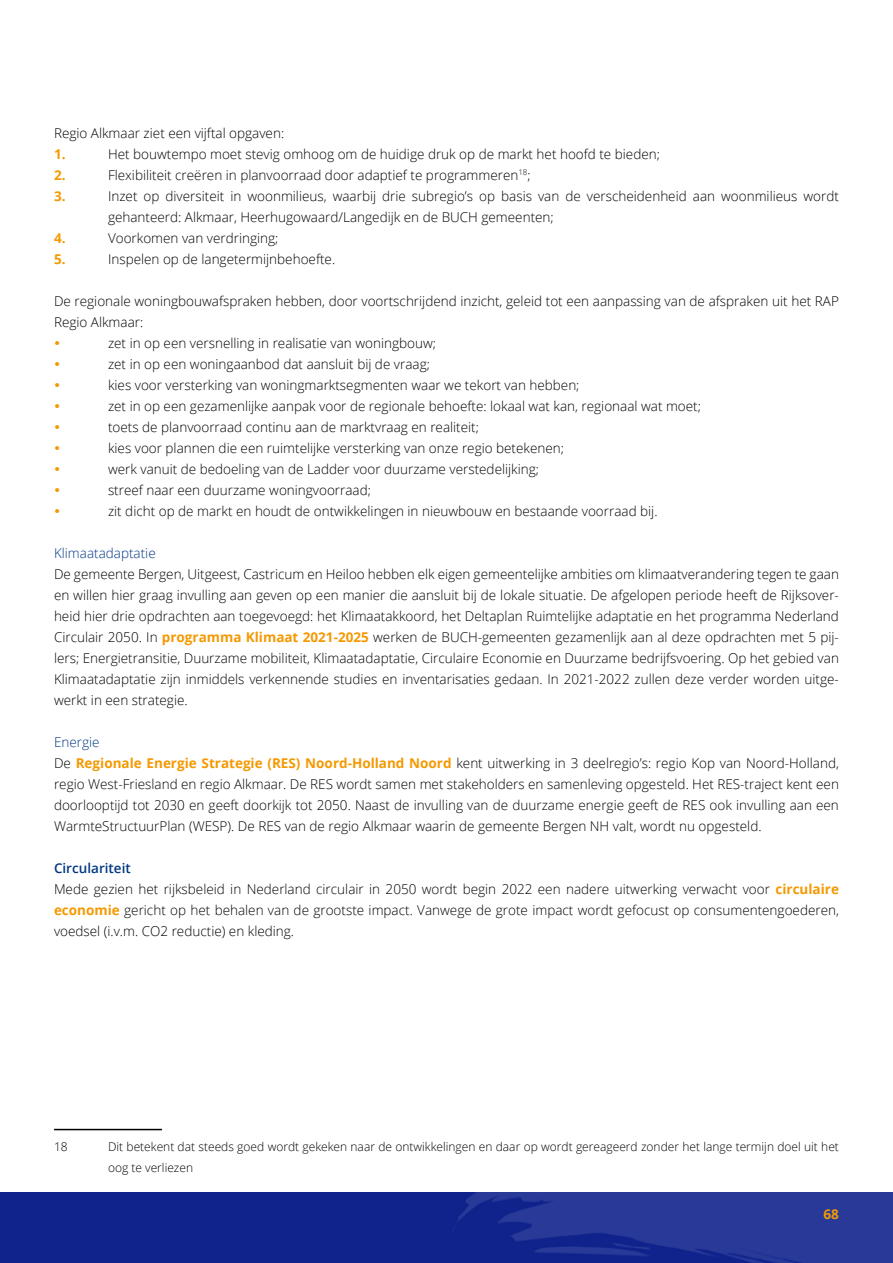
<style>
.page{position:relative;width:893px;height:1263px;background:#fff}
.page>*{position:absolute;margin:0;border:0;box-sizing:border-box;transform-origin:0 0}
.t1{font:300 13.5px/21px "Open Sans";color:#000}
.t2{font:300 13.5px "Open Sans";color:#003883}
.t3{font:700 13.5px "Open Sans";color:#f49902}
.t4{font:300 12px/21px "Open Sans";color:#000}
.s1{font-weight:700;color:#f49902}
.s2{color:#003883}
.s3{font-weight:600;color:#003883}
</style>
<div class="page">
<img style="left:0;top:1192px;width:893px;height:71px">
<hr style="left:54px;top:1129px;width:108px;height:1px;background:#000">
<p class="t1" style="left:54px;top:122px;width:232px">Regio Alkmaar ziet een vijftal opgaven:</p>
<p class="t3" style="left:54px;top:144px;width:13px">1.</p>
<p class="t1" style="left:108px;top:143px;width:553px">Het bouwtempo moet stevig omhoog om de huidige druk op de markt het hoofd te bieden;</p>
<p class="t3" style="left:54px;top:165px;width:13px">2.</p>
<p class="t1" style="left:108px;top:164px;width:424px">Flexibiliteit creëren in planvoorraad door adaptief te programmeren<sup>18</sup>;</p>
<p class="t3" style="left:54px;top:186px;width:13px">3.</p>
<p class="t1" style="left:108px;top:185px;width:732px">Inzet op diversiteit in woonmilieus, waarbij drie subregio’s op basis van de verscheidenheid aan woonmilieus wordt gehanteerd: Alkmaar, Heerhugowaard/Langedijk en de BUCH gemeenten;</p>
<p class="t3" style="left:54px;top:228px;width:13px">4.</p>
<p class="t1" style="left:108px;top:227px;width:172px">Voorkomen van verdringing;</p>
<p class="t3" style="left:54px;top:249px;width:13px">5.</p>
<p class="t1" style="left:108px;top:248px;width:229px">Inspelen op de langetermijnbehoefte.</p>
<p class="t1" style="left:54px;top:290px;width:786px">De regionale woningbouwafspraken hebben, door voortschrijdend inzicht, geleid tot een aanpassing van de afspraken uit het RAP</p>
<p class="t1" style="left:54px;top:311px;width:91px">Regio Alkmaar:</p>
<p class="t1" style="left:108px;top:332px;width:329px">zet in op een versnelling in realisatie van woningbouw;</p>
<p class="t1" style="left:108px;top:353px;width:323px">zet in op een woningaanbod dat aansluit bij de vraag;</p>
<p class="t1" style="left:108px;top:374px;width:473px">kies voor versterking van woningmarktsegmenten waar we tekort van hebben;</p>
<p class="t1" style="left:108px;top:395px;width:594px">zet in op een gezamenlijke aanpak voor de regionale behoefte: lokaal wat kan, regionaal wat moet;</p>
<p class="t1" style="left:108px;top:416px;width:372px">toets de planvoorraad continu aan de marktvraag en realiteit;</p>
<p class="t1" style="left:108px;top:437px;width:458px">kies voor plannen die een ruimtelijke versterking van onze regio betekenen;</p>
<p class="t1" style="left:108px;top:458px;width:433px">werk vanuit de bedoeling van de Ladder voor duurzame verstedelijking;</p>
<p class="t1" style="left:108px;top:479px;width:265px">streef naar een duurzame woningvoorraad;</p>
<p class="t1" style="left:108px;top:500px;width:551px">zit dicht op de markt en houdt de ontwikkelingen in nieuwbouw en bestaande voorraad bij.</p>
<p class="t2" style="left:54px;top:544px;width:103px">Klimaatadaptatie</p>
<p class="t1" style="left:54px;top:563px;width:786px;text-align:justify">De gemeente Bergen, Uitgeest, Castricum en Heiloo hebben elk eigen gemeentelijke ambities om klimaatverandering tegen te gaan en willen hier graag invulling aan geven op een manier die aansluit bij de lokale situatie. De afgelopen periode heeft de Rijksover&shy;heid hier drie opdrachten aan toegevoegd: het Klimaatakkoord, het Deltaplan Ruimtelijke adaptatie en het programma Nederland Circulair 2050. In <span class="s1">programma Klimaat 2021-2025</span> werken de BUCH-gemeenten gezamenlijk aan al deze opdrachten met 5 pij&shy;lers; Energietransitie, Duurzame mobiliteit, Klimaatadaptatie, Circulaire Economie en Duurzame bedrijfsvoering. Op het gebied van Klimaatadaptatie zijn inmiddels verkennende studies en inventarisaties gedaan. In 2021-2022 zullen deze verder worden uitge&shy;werkt in een strategie.</p>
<p class="t1" style="left:54px;top:731px;width:786px"><span class="s2">Energie<br></span>De <span class="s1">Regionale Energie Strategie (RES) Noord-Holland Noord</span> kent uitwerking in 3 deelregio’s: regio Kop van Noord-Holland, regio West-Friesland en regio Alkmaar. De RES wordt samen met stakeholders en samenleving opgesteld. Het RES-traject kent een doorlooptijd tot 2030 en geeft doorkijk tot 2050. Naast de invulling van de duurzame energie geeft de RES ook invulling aan een WarmteStructuurPlan (WESP). De RES van de regio Alkmaar waarin de gemeente Bergen NH valt, wordt nu opgesteld.</p>
<p class="t1" style="left:54px;top:857px;width:786px"><span class="s3">Circulariteit<br></span>Mede gezien het rijksbeleid in Nederland circulair in 2050 wordt begin 2022 een nadere uitwerking verwacht voor <span class="s1">circulaire economie</span> gericht op het behalen van de grootste impact. Vanwege de grote impact wordt gefocust op consumentengoederen, voedsel (i.v.m. CO2 reductie) en kleding.</p>
<p class="t4" style="left:54px;top:1135px;width:15px">18</p>
<p class="t4" style="left:108px;top:1135px;width:732px">Dit betekent dat steeds goed wordt gekeken naar de ontwikkelingen en daar op wordt gereageerd zonder het lange termijn doel uit het oog te verliezen</p>
<p class="t3" style="left:824px;top:1205px;width:17px">68</p>
</div>
